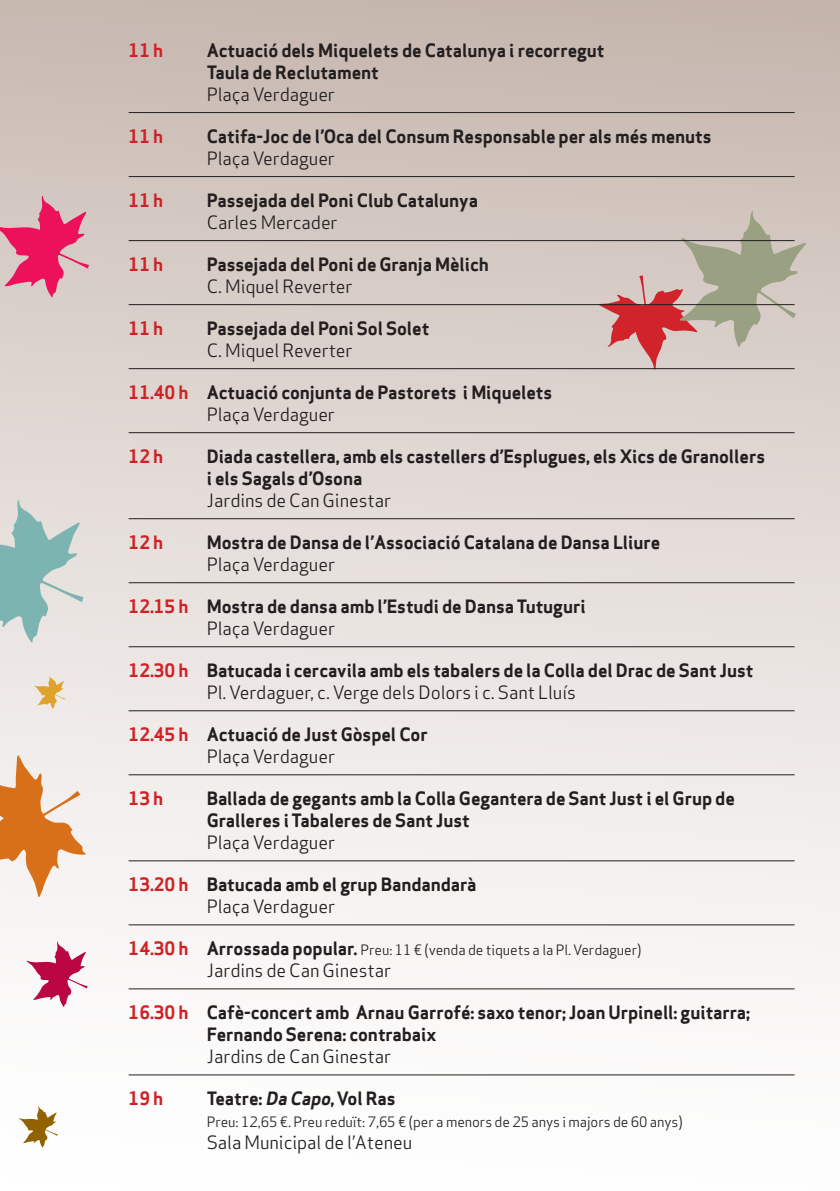
<style>
.page{position:relative;width:840px;height:1191px;background:#fff}
.page>*{position:absolute;margin:0;border:0;box-sizing:border-box;transform-origin:0 0}
.t1{font:700 18px/22px "Apex Sans";letter-spacing:-.005em;color:#231f20}
.t2{font:18px "Apex Sans";letter-spacing:-.005em;color:#231f20}
.t3{font:700 18px "Apex Sans";letter-spacing:-.005em;color:#d02126}
.t4{font:14px "Apex Sans";letter-spacing:-.005em;color:#231f20}
.s1{color:#d02126}
.s2{font-weight:400}
.s3{font-weight:700;font-size:18px;color:#d02126}
.s4{font-weight:700;font-size:18px}
.s5{font-style:italic}
</style>
<div class="page">
<div style="left:0;top:0;width:839px;height:1191px;background:linear-gradient(to bottom,#c9bab2,#fff)"></div>
<svg style="left:0;top:755px;width:86px;height:143px"></svg>
<svg style="left:0;top:498px;width:83px;height:145px;background:#b6ccc9"></svg>
<svg style="left:26px;top:940px;width:62px;height:67px"></svg>
<svg style="left:19px;top:1105px;width:39px;height:42px"></svg>
<svg style="left:34px;top:675px;width:31px;height:34px"></svg>
<svg style="left:0;top:194px;width:89px;height:104px;background:#df7f9a"></svg>
<svg style="left:598px;top:209px;width:207px;height:161px;background:#c8b1a7"></svg>
<hr style="left:129px;top:112px;width:665px;height:1px;background:#231f20">
<hr style="left:129px;top:176px;width:665px;height:1px;background:#231f20">
<hr style="left:129px;top:240px;width:665px;height:1px;background:#231f20">
<hr style="left:129px;top:304px;width:665px;height:1px;background:#231f20">
<hr style="left:129px;top:368px;width:665px;height:1px;background:#231f20">
<hr style="left:129px;top:432px;width:665px;height:1px;background:#231f20">
<hr style="left:129px;top:518px;width:665px;height:1px;background:#231f20">
<hr style="left:129px;top:582px;width:665px;height:1px;background:#231f20">
<hr style="left:129px;top:646px;width:665px;height:1px;background:#231f20">
<hr style="left:129px;top:710px;width:665px;height:1px;background:#231f20">
<hr style="left:129px;top:774px;width:665px;height:1px;background:#231f20">
<hr style="left:129px;top:860px;width:665px;height:1px;background:#231f20">
<hr style="left:129px;top:924px;width:665px;height:1px;background:#231f20">
<hr style="left:129px;top:988px;width:665px;height:1px;background:#231f20">
<hr style="left:129px;top:1074px;width:665px;height:1px;background:#231f20">
<p class="t3" style="left:129px;top:38px;width:36px">11 h</p>
<p class="t1" style="left:206px;top:39px;width:399px">Actuació dels Miquelets de Catalunya i recorregut<br>Taula de Reclutament</p>
<p class="t2" style="left:206px;top:79px;width:130px">Plaça Verdaguer</p>
<p class="t3" style="left:129px;top:124px;width:36px">11 h</p>
<p class="t1" style="left:206px;top:125px;width:506px">Catifa-Joc de l’Oca del Consum Responsable per als més menuts</p>
<p class="t2" style="left:206px;top:143px;width:130px">Plaça Verdaguer</p>
<p class="t3" style="left:129px;top:188px;width:36px">11 h</p>
<p class="t1" style="left:206px;top:189px;width:273px">Passejada del Poni Club Catalunya</p>
<p class="t2" style="left:206px;top:207px;width:132px">Carles Mercader</p>
<p class="t3" style="left:129px;top:252px;width:36px">11 h</p>
<p class="t1" style="left:206px;top:253px;width:284px">Passejada del Poni de Granja Mèlich</p>
<p class="t2" style="left:206px;top:271px;width:147px">C. Miquel Reverter</p>
<p class="t3" style="left:129px;top:316px;width:36px">11 h</p>
<p class="t1" style="left:206px;top:317px;width:224px">Passejada del Poni Sol Solet</p>
<p class="t2" style="left:206px;top:335px;width:147px">C. Miquel Reverter</p>
<p class="t1" style="left:206px;top:381px;width:347px;text-indent:-78px"><span class="s1">11.40 h</span> Actuació conjunta de Pastorets i Miquelets<br><span class="s2">Plaça Verdaguer</span></p>
<p class="t3" style="left:129px;top:444px;width:36px">12 h</p>
<p class="t1" style="left:206px;top:445px;width:559px">Diada castellera, amb els castellers d’Esplugues, els Xics de Granollers i els Sagals d’Osona</p>
<p class="t2" style="left:206px;top:485px;width:186px">Jardins de Can Ginestar</p>
<p class="t3" style="left:129px;top:530px;width:36px">12 h</p>
<p class="t1" style="left:207px;top:531px;width:455px">Mostra de Dansa de l’Associació Catalana de Dansa Lliure</p>
<p class="t2" style="left:207px;top:549px;width:130px">Plaça Verdaguer</p>
<p class="t1" style="left:207px;top:595px;width:380px;text-indent:-78px"><span class="s1">12.15 h</span> Mostra de dansa amb l’Estudi de Dansa Tutuguri<br><span class="s2">Plaça Verdaguer</span></p>
<p class="t1" style="left:207px;top:659px;width:548px;text-indent:-78px"><span class="s1">12.30 h</span> Batucada i cercavila amb els tabalers de la Colla del Drac de Sant Just<br><span class="s2">Pl. Verdaguer, c. Verge dels Dolors i c. Sant Lluís</span></p>
<p class="t1" style="left:207px;top:723px;width:222px;text-indent:-78px"><span class="s1">12.45 h</span> Actuació de Just Gòspel Cor<br><span class="s2">Plaça Verdaguer</span></p>
<p class="t3" style="left:129px;top:786px;width:36px">13 h</p>
<p class="t1" style="left:207px;top:787px;width:529px">Ballada de gegants amb la Colla Gegantera de Sant Just i el Grup de<br>Gralleres i Tabaleres de Sant Just</p>
<p class="t2" style="left:207px;top:827px;width:130px">Plaça Verdaguer</p>
<p class="t1" style="left:207px;top:873px;width:271px;text-indent:-78px"><span class="s1">13.20 h</span> Batucada amb el grup Bandandarà<br><span class="s2">Plaça Verdaguer</span></p>
<p class="t4" style="left:129px;top:938px;width:514px"><span class="s3">14.30 h</span> <span class="s4">Arrossada popular.</span> Preu: 11 € (venda de tiquets a la Pl. Verdaguer)</p>
<p class="t2" style="left:206px;top:955px;width:186px">Jardins de Can Ginestar</p>
<p class="t1" style="left:206px;top:1001px;width:544px;text-indent:-78px"><span class="s1">16.30 h</span> Cafè-concert amb Arnau Garrofé: saxo tenor; Joan Urpinell: guitarra;<br>Fernando Serena: contrabaix</p>
<p class="t2" style="left:206px;top:1041px;width:186px">Jardins de Can Ginestar</p>
<p class="t3" style="left:129px;top:1086px;width:36px">19 h</p>
<p class="t1" style="left:206px;top:1087px;width:190px">Teatre: <span class="s5">Da Capo</span>, Vol Ras</p>
<p class="t4" style="left:207px;top:1110px;width:477px">Preu: 12,65 €. Preu reduït: 7,65 € (per a menors de 25 anys i majors de 60 anys)</p>
<p class="t2" style="left:207px;top:1127px;width:207px">Sala Municipal de l’Ateneu</p>
</div>
